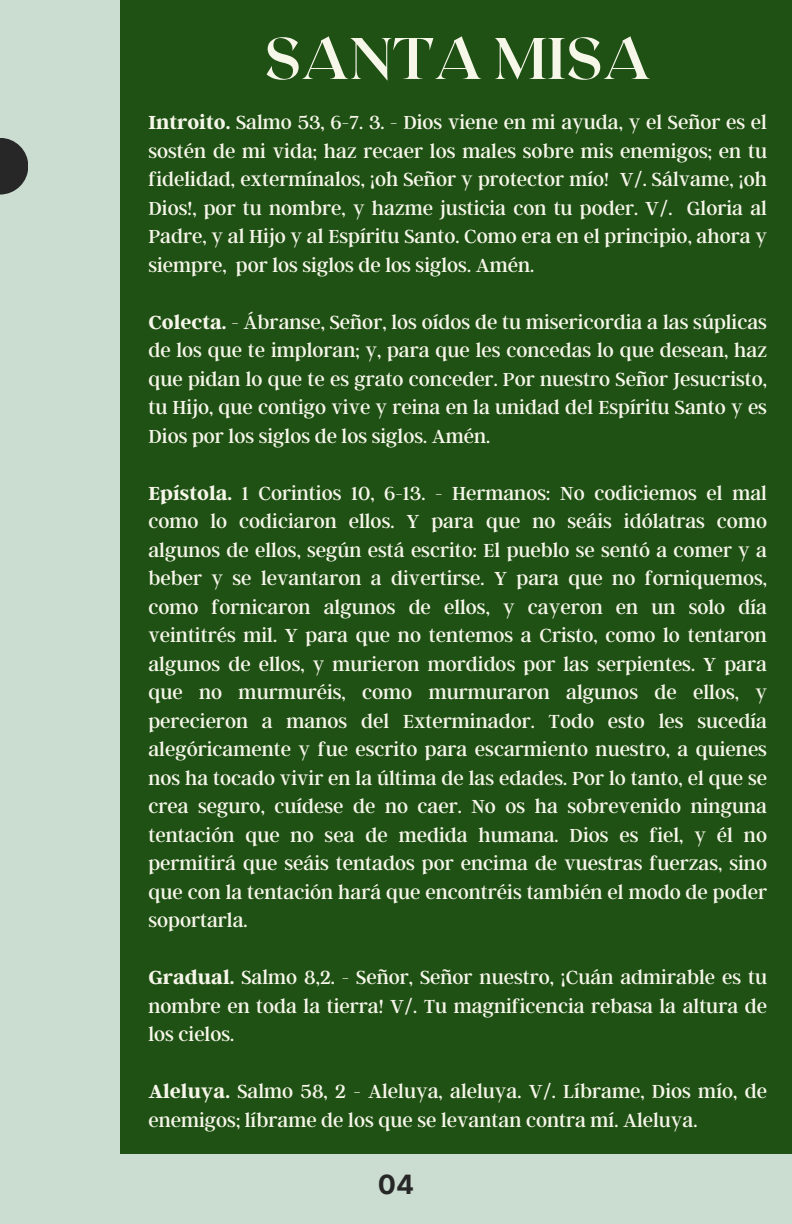
<style>
.page{position:relative;width:792px;height:1224px;background:#cbddd1}
.page>*{position:absolute;margin:0;border:0;box-sizing:border-box;transform-origin:0 0}
.t1{font:700 58.6px "Roxborough CF";color:#f6f6e9}
.t2{font:700 26.6px "Inter";color:#272727}
.t3{font:21px/28.4px "Argent CF";color:#f6f6e9;text-align:justify}
.s1{font-weight:700}
</style>
<div class="page">
<div style="left:120px;top:1px;width:672px;height:1153px;background:#1f5014"></div>
<svg style="left:0;top:138px;width:28px;height:57px;fill:#272727"></svg>
<h1 class="t1" style="left:264px;top:20px;width:388px">SANTA MISA</h1>
<p class="t3" style="left:148px;top:107px;width:620px"><span class="s1">Introito.</span> Salmo 53, 6-7. 3. - Dios viene en mi ayuda, y el Señor es el sostén de mi vida; haz recaer los males sobre mis enemigos; en tu fidelidad, extermínalos, ¡oh Señor y protector mío! V/. Sálvame, ¡oh Dios!, por tu nombre, y hazme justicia con tu poder. V/. Gloria al Padre, y al Hijo y al Espíritu Santo. Como era en el principio, ahora y siempre, por los siglos de los siglos. Amén.</p>
<p class="t3" style="left:148px;top:307px;width:620px"><span class="s1">Colecta.</span> - Ábranse, Señor, los oídos de tu misericordia a las súplicas de los que te imploran; y, para que les concedas lo que desean, haz que pidan lo que te es grato conceder. Por nuestro Señor Jesucristo, tu Hijo, que contigo vive y reina en la unidad del Espíritu Santo y es Dios por los siglos de los siglos. Amén.</p>
<p class="t3" style="left:148px;top:478px;width:620px"><span class="s1">Epístola.</span> 1 Corintios 10, 6-13. - Hermanos: No codiciemos el mal como lo codiciaron ellos. Y para que no seáis idólatras como algunos de ellos, según está escrito: El pueblo se sentó a comer y a beber y se levantaron a divertirse. Y para que no forniquemos, como fornicaron algunos de ellos, y cayeron en un solo día veintitrés mil. Y para que no tentemos a Cristo, como lo tentaron algunos de ellos, y murieron mordidos por las serpientes. Y para que no murmuréis, como murmuraron algunos de ellos, y perecieron a manos del Exterminador. Todo esto les sucedía alegóricamente y fue escrito para escarmiento nuestro, a quienes nos ha tocado vivir en la última de las edades. Por lo tanto, el que se crea seguro, cuídese de no caer. No os ha sobrevenido ninguna tentación que no sea de medida humana. Dios es fiel, y él no permitirá que seáis tentados por encima de vuestras fuerzas, sino que con la tentación hará que encontréis también el modo de poder soportarla.</p>
<p class="t3" style="left:148px;top:962px;width:620px"><span class="s1">Gradual.</span> Salmo 8,2. - Señor, Señor nuestro, ¡Cuán admirable es tu nombre en toda la tierra! V/. Tu magnificencia rebasa la altura de los cielos.</p>
<p class="t3" style="left:148px;top:1076px;width:620px"><span class="s1">Aleluya.</span> Salmo 58, 2 - Aleluya, aleluya. V/. Líbrame, Dios mío, de enemigos; líbrame de los que se levantan contra mí. Aleluya.</p>
<p class="t2" style="left:378px;top:1168px;width:38px">04</p>
</div>
